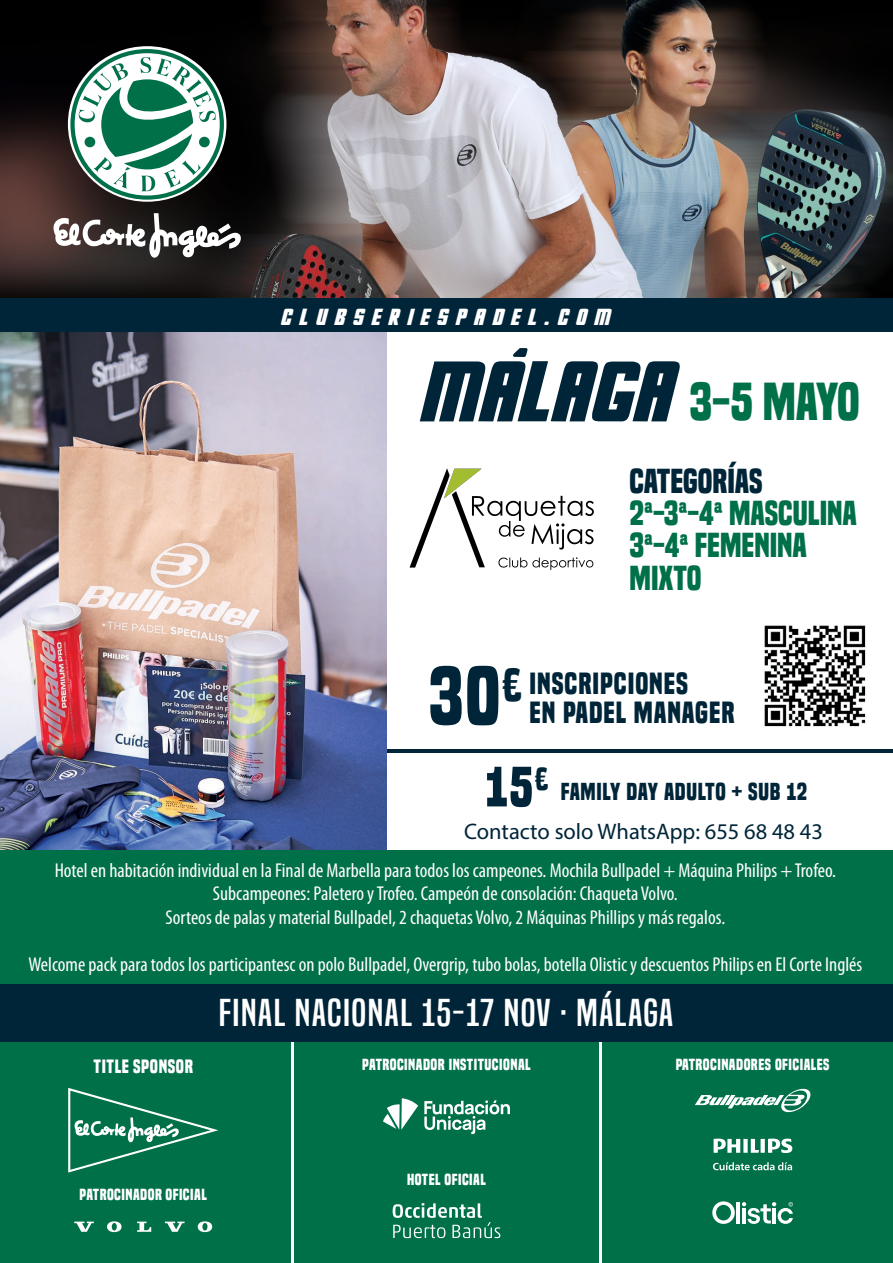
<style>
.page{position:relative;width:893px;height:1263px;background:#fff}
.page>*{position:absolute;margin:0;border:0;box-sizing:border-box;transform-origin:0 0}
.t1{font:700 76.05px "Built Titling Rg";color:#002539}
.t2{font:700 49.8px "Built Titling Rg";color:#007049}
.t3{font:700 43.2px "Built Titling Rg";color:#002539}
.t4{font:36.15px "Built Titling Rg";letter-spacing:.03em;color:#fff;scale:1.22 1}
.t5{font:700 32.4px/32.4px "Built Titling Rg";color:#007049}
.t6{font:700 32.4px "Built Titling Rg";color:#002539}
.t7{font:700 28.65px "Built Titling Rg";letter-spacing:.03em;color:#002539}
.t8{font:700 22.95px "Built Titling Rg";letter-spacing:.03em;color:#002539}
.t9{font:22.5px "Myriad Pro";color:#002539}
.t10{font:22.35px "Hes Dead Jim";letter-spacing:.35em;color:#fff}
.t11{font:condensed 20.1px/23.4px "Myriad Pro";color:#fff;text-align:center}
.t12{font:700 18px "Built Titling Rg";letter-spacing:.03em;color:#fff}
.t13{font:700 15px "Built Titling Rg";letter-spacing:.03em;color:#fff}
.s1{font-family:"Hes Dead Jim";font-weight:400;font-size:82.05px;color:#002539}
.s2{font-size:52.35px}
</style>
<div class="page">
<img style="left:0;top:0;width:892px;height:298px">
<hr style="left:365px;top:749px;width:528px;height:4px;background:#002539">
<img style="left:0;top:332px;width:386px;height:518px">
<div style="left:0;top:850px;width:893px;height:133px;background:#007049"></div>
<div style="left:0;top:1041px;width:893px;height:222px;background:#007049"></div>
<hr style="left:291px;top:1041px;width:3px;height:222px;background:#fff">
<hr style="left:599px;top:1041px;width:3px;height:222px;background:#fff">
<svg style="left:695px;top:1088px;width:116px;height:25px"></svg>
<svg style="left:713px;top:1162px;width:79px;height:8px"></svg>
<svg style="left:714px;top:1138px;width:78px;height:15px"></svg>
<svg style="left:68px;top:1088px;width:150px;height:84px"></svg>
<svg style="left:74px;top:1221px;width:138px;height:11px"></svg>
<svg style="left:393px;top:1203px;width:107px;height:35px"></svg>
<svg style="left:513px;top:348px;width:15px;height:9px"></svg>
<div style="left:0;top:298px;width:893px;height:34px;background:#002539"></div>
<div style="left:0;top:984px;width:893px;height:57px;background:#002539"></div>
<svg style="left:68px;top:46px;width:158px;height:156px"></svg>
<svg style="left:48px;top:213px;width:197px;height:45px"></svg>
<svg style="left:70px;top:49px;width:154px;height:151px"></svg>
<div style="left:75px;top:53px;width:145px;height:142px;background:#fff;border-radius:50%"></div>
<svg style="left:79px;top:57px;width:137px;height:134px"></svg>
<div style="left:85px;top:137px;width:10px;height:10px;background:#007049;border-radius:50%"></div>
<div style="left:199px;top:137px;width:11px;height:10px;background:#007049;border-radius:50%"></div>
<svg style="left:383px;top:1098px;width:35px;height:32px"></svg>
<svg style="left:424px;top:1100px;width:86px;height:34px"></svg>
<img style="left:764px;top:625px;width:102px;height:102px">
<svg style="left:712px;top:1201px;width:23px;height:23px"></svg>
<hr style="left:736px;top:1202px;width:4px;height:21px;background:#fff">
<svg style="left:742px;top:1202px;width:51px;height:22px"></svg>
<img style="left:409px;top:468px;width:185px;height:102px">
<p class="t10" style="left:280px;top:307px;width:331px">CLUBSERIESPADEL.COM</p>
<h2 class="t2" style="left:419px;top:372px;width:442px"><span class="s1">MALAGA</span> 3-5 MAYO</h2>
<h3 class="t6" style="left:630px;top:461px;width:135px">CATEGORÍAS</h3>
<h3 class="t5" style="left:630px;top:497px;width:229px">2ª-3ª-4ª MASCULINA<br>3ª-4ª FEMENINA<br>MIXTO</h3>
<h1 class="t1" style="left:429px;top:651px;width:73px">30</h1>
<h3 class="t3" style="left:502px;top:659px;width:21px">€</h3>
<h3 class="t7" style="left:530px;top:667px;width:160px">INSCRIPCIONES</h3>
<h3 class="t7" style="left:530px;top:695px;width:206px">EN PADEL MANAGER</h3>
<p class="t8" style="left:485px;top:778px;width:324px"><span class="s2">15</span><sup>€</sup> FAMILY DAY ADULTO + SUB 12</p>
<p class="t9" style="left:464px;top:818px;width:360px">Contacto solo WhatsApp: 655 68 48 43</p>
<p class="t11" style="left:55px;top:858px;width:783px">Hotel en habitación individual en la Final de Marbella para todos los campeones. Mochila Bullpadel + Máquina Philips + Trofeo.<br>Subcampeones: Paletero y Trofeo. Campeón de consolación: Chaqueta Volvo.<br>Sorteos de palas y material Bullpadel, 2 chaquetas Volvo, 2 Máquinas Phillips y más regalos.</p>
<p class="t11" style="left:28px;top:952px;width:835px">Welcome pack para todos los participantesc on polo Bullpadel, Overgrip, tubo bolas, botella Olistic y descuentos Philips en El Corte Inglés</p>
<h3 class="t4" style="left:219px;top:991px;width:374px">FINAL NACIONAL 15-17 NOV · MÁLAGA</h3>
<p class="t12" style="left:94px;top:1055px;width:101px">TITLE SPONSOR</p>
<p class="t13" style="left:362px;top:1056px;width:170px">PATROCINADOR INSTITUCIONAL</p>
<p class="t13" style="left:676px;top:1056px;width:155px">PATROCINADORES OFICIALES</p>
<p class="t13" style="left:80px;top:1185px;width:129px">PATROCINADOR OFICIAL</p>
<p class="t13" style="left:407px;top:1170px;width:80px">HOTEL OFICIAL</p>
</div>
